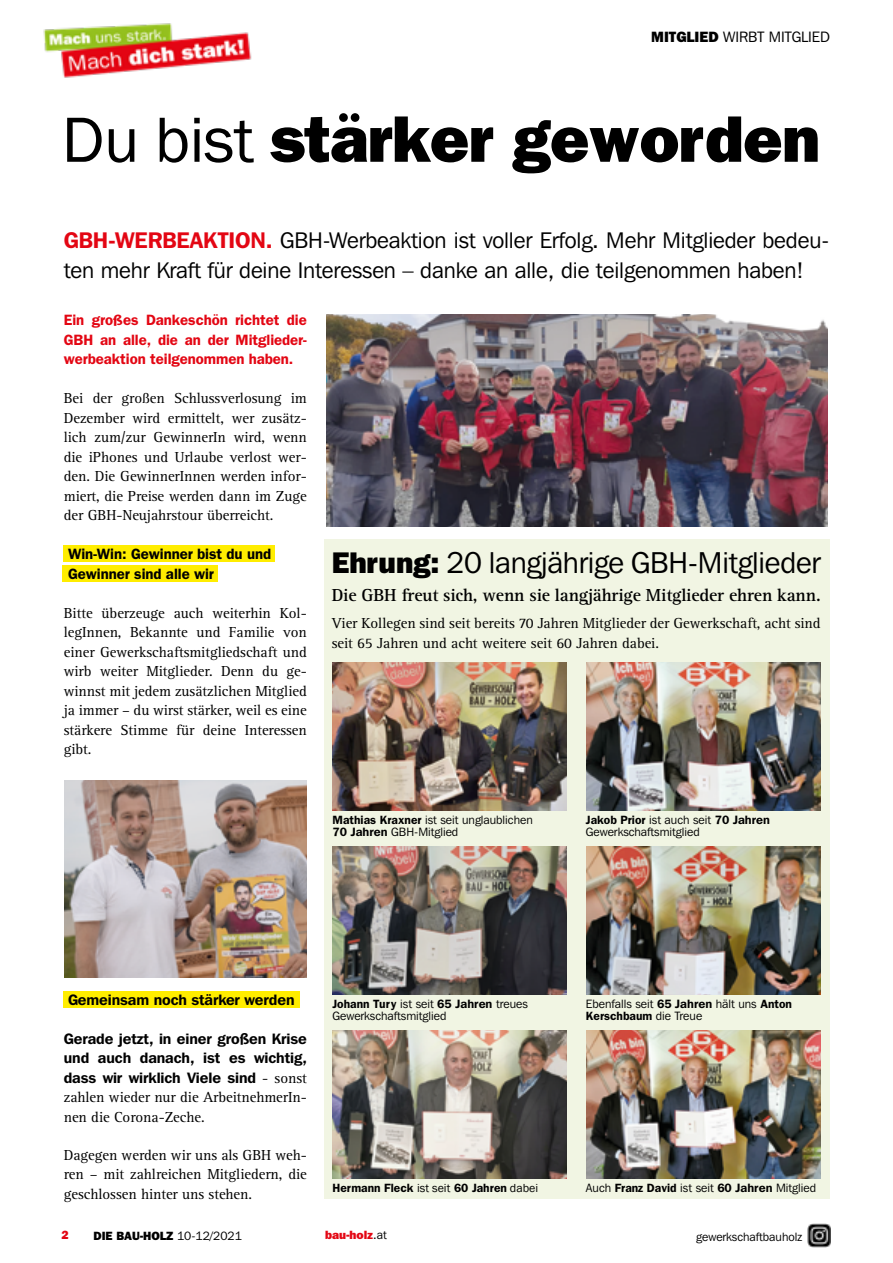
<style>
.page{position:relative;width:893px;height:1263px;background:#fff}
.page>*{position:absolute;margin:0;border:0;box-sizing:border-box;transform-origin:0 0}
.t1{font:800 66px "Franklin Gothic";letter-spacing:-.01em;color:#000}
.t2{font:30px "Franklin Gothic IT Cby BT";letter-spacing:-.01em;color:#000}
.t3{font:22.5px/30px "Franklin Gothic IT Cby BT";letter-spacing:-.005em;color:#000}
.t4{font:700 18px "Rotis Serif";letter-spacing:-.01em;color:#000}
.t5{font:15px/19.5px "Rotis Serif";letter-spacing:-.005em;color:#000;text-align:justify}
.t6{font:600 15px/19.5px "Franklin Gothic IT Cby BT";letter-spacing:-.005em;color:#000;text-align:justify}
.t7{font:600 15px/19.5px "Franklin Gothic";letter-spacing:-.005em;color:#e30613;text-align:justify}
.t8{font:600 15px/19.5px "Franklin Gothic";letter-spacing:-.005em;color:#000}
.t9{font:15px "Franklin Gothic IT Cby BT";color:#000}
.t10{font:12px/12px "Franklin Gothic IT Cby BT";color:#000}
.t11{font:600 12px "Franklin Gothic";color:#000}
.t12{font:800 12px "Franklin Gothic";color:#000}
.t13{font:800 12px "Franklin Gothic";color:#e30613}
.s1{font-family:"Franklin Gothic";font-weight:800}
.s2{font-weight:400}
.s3{font-weight:600;color:#e30613}
.s4{font-family:"Franklin Gothic";font-weight:600}
.s5{font-weight:600}
.s6{font-family:"Rotis Serif";font-weight:400}
.s7{font-family:"Franklin Gothic IT Cby BT";font-weight:400}
.s8{font-family:"Franklin Gothic IT Cby BT";font-weight:400;color:#000}
</style>
<div class="page">
<img style="left:807px;top:1223px;width:24px;height:25px">
<div style="left:325px;top:539px;width:505px;height:659px;background:#f1f5e3"></div>
<div style="left:63px;top:545px;width:211px;height:16px;background:#ffed00"></div>
<div style="left:63px;top:991px;width:236px;height:16px;background:#ffed00"></div>
<div style="left:63px;top:565px;width:155px;height:17px;background:#ffed00"></div>
<img style="left:326px;top:314px;width:502px;height:213px">
<img style="left:64px;top:780px;width:242px;height:197px">
<img style="left:43px;top:23px;width:209px;height:55px">
<img style="left:586px;top:662px;width:235px;height:148px">
<img style="left:586px;top:847px;width:235px;height:148px">
<img style="left:586px;top:1030px;width:235px;height:148px">
<img style="left:332px;top:662px;width:235px;height:148px">
<img style="left:332px;top:847px;width:235px;height:148px">
<img style="left:332px;top:1030px;width:235px;height:148px">
<p class="t9" style="left:651px;top:27px;width:180px"><span class="s1">MITGLIED</span> WIRBT MITGLIED</p>
<h1 class="t1" style="left:62px;top:100px;width:760px"><span class="s2">Du bist</span> stärker geworden</h1>
<h3 class="t3" style="left:64px;top:225px;width:767px"><span class="s3">GBH-WERBEAKTION.</span> GBH-Werbeaktion ist voller Erfolg. Mehr Mitglieder bedeu&shy;ten mehr Kraft für deine Interessen – danke an alle, die teilgenommen haben!</h3>
<p class="t7" style="left:64px;top:310px;width:245px">Ein großes Dankeschön richtet die GBH an alle, die an der Mitglieder&shy;werbeaktion teilgenommen haben.</p>
<p class="t5" style="left:64px;top:389px;width:245px">Bei der großen Schlussverlosung im Dezember wird ermittelt, wer zusätz&shy;lich zum/zur GewinnerIn wird, wenn die iPhones und Urlaube verlost wer&shy;den. Die GewinnerInnen werden infor&shy;miert, die Preise werden dann im Zuge der GBH-Neujahrstour überreicht.</p>
<p class="t8" style="left:68px;top:544px;width:205px">Win-Win: Gewinner bist du und<br>Gewinner sind alle wir</p>
<p class="t5" style="left:64px;top:604px;width:245px">Bitte überzeuge auch weiterhin Kol&shy;legInnen, Bekannte und Familie von einer Gewerkschaftsmitgliedschaft und wirb weiter Mitglieder. Denn du ge&shy;winnst mit jedem zusätzlichen Mitglied ja immer – du wirst stärker, weil es eine stärkere Stimme für deine Interessen gibt.</p>
<h2 class="t2" style="left:332px;top:544px;width:490px"><span class="s1">Ehrung:</span> 20 langjährige GBH-Mitglieder</h2>
<p class="t4" style="left:332px;top:585px;width:490px">Die GBH freut sich, wenn sie langjährige Mitglieder ehren kann.</p>
<p class="t5" style="left:332px;top:614px;width:490px">Vier Kollegen sind seit bereits 70 Jahren Mitglieder der Gewerkschaft, acht sind seit 65 Jahren und acht weitere seit 60 Jahren dabei.</p>
<p class="t10" style="left:332px;top:813px;width:202px"><span class="s4">Mathias Kraxner</span> ist seit unglaublichen<br><span class="s5">70 Jahren</span> GBH-Mitglied</p>
<p class="t10" style="left:586px;top:813px;width:186px"><span class="s4">Jakob Prior</span> ist auch seit <span class="s5">70 Jahren<br></span>Gewerkschaftsmitglied</p>
<p class="t6" style="left:68px;top:990px;width:228px">Gemeinsam noch stärker werden</p>
<p class="t6" style="left:64px;top:1029px;width:245px">Gerade jetzt, in einer großen Krise und auch danach, ist es wichtig, dass wir wirklich Viele sind <span class="s6">- sonst</span></p>
<p class="t5" style="left:64px;top:1088px;width:245px">zahlen wieder nur die ArbeitnehmerIn&shy;nen die Corona-Zeche.</p>
<p class="t5" style="left:64px;top:1145px;width:245px">Dagegen werden wir uns als GBH weh&shy;ren – mit zahlreichen Mitgliedern, die geschlossen hinter uns stehen.</p>
<p class="t10" style="left:332px;top:997px;width:197px"><span class="s4">Johann Tury</span> ist seit <span class="s5">65 Jahren</span> treues<br>Gewerkschaftsmitglied</p>
<p class="t11" style="left:332px;top:1181px;width:207px">Hermann Fleck <span class="s2">ist seit</span> 60 Jahren <span class="s2">dabei</span></p>
<p class="t10" style="left:586px;top:997px;width:208px">Ebenfalls seit <span class="s5">65 Jahren</span> hält uns <span class="s4">Anton</span></p>
<p class="t11" style="left:586px;top:1008px;width:118px">Kerschbaum <span class="s7">die Treue</span></p>
<p class="t10" style="left:586px;top:1181px;width:232px">Auch <span class="s4">Franz David</span> ist seit <span class="s5">60 Jahren</span> Mitglied</p>
<p class="t13" style="left:62px;top:1228px;width:9px">2</p>
<p class="t12" style="left:94px;top:1228px;width:150px">DIE BAU-HOLZ <span class="s7">10-12/2021</span></p>
<p class="t13" style="left:325px;top:1227px;width:63px">bau-holz<span class="s8">.at</span></p>
<p class="t10" style="left:696px;top:1230px;width:107px">gewerkschaftbauholz</p>
</div>
